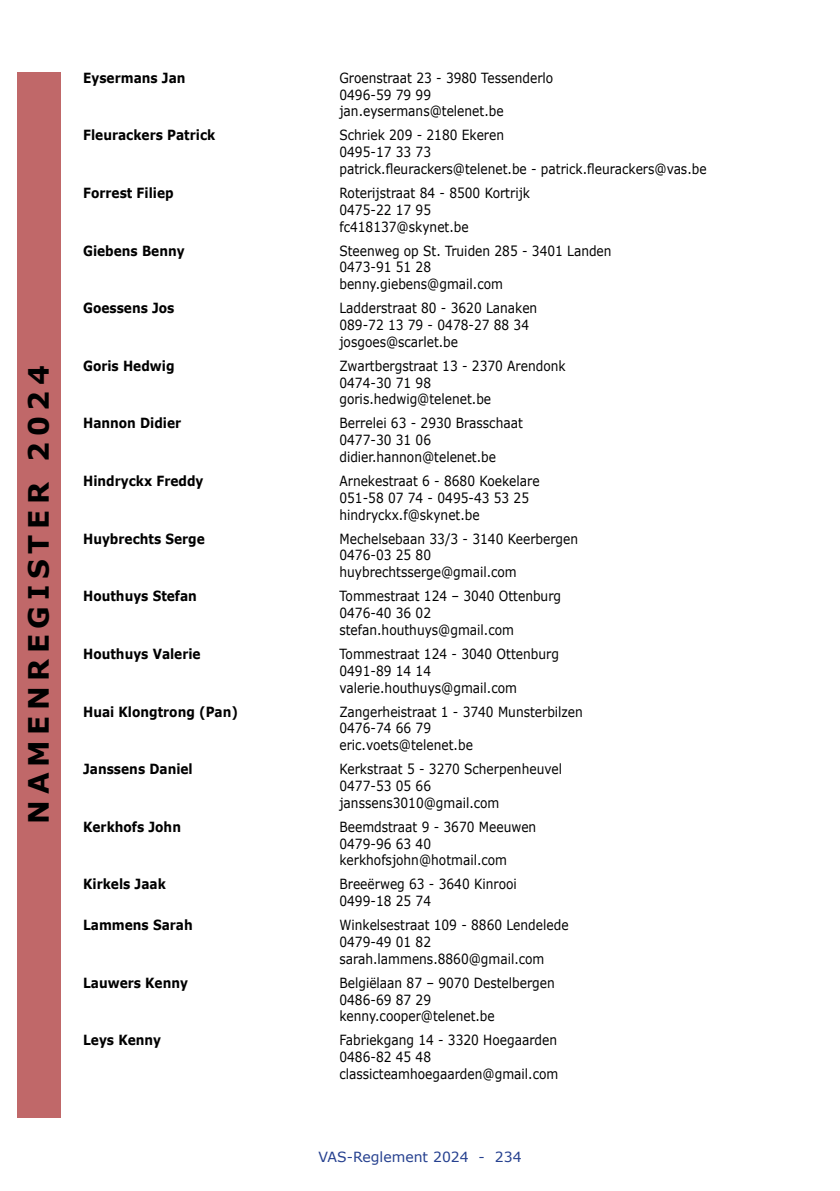
<style>
.page{position:relative;width:840px;height:1191px;background:#fff}
.page>*{position:absolute;margin:0;border:0;box-sizing:border-box;transform-origin:0 0}
.t1{font:700 28px "Verdana";letter-spacing:.2em;color:#000}
.t2{font:14px/16.8px "Verdana";color:#000;scale:.87 1}
.t3{font:700 14px "Verdana";color:#000;scale:.87 1}
.t4{font:14px "Verdana";color:#25408f}
</style>
<div class="page">
<div style="left:17px;top:72px;width:43px;height:1045px;background:#c06869"></div>
<h1 class="t1" style="left:21px;top:823px;width:460px;rotate:-90deg">NAMENREGISTER 2024</h1>
<p class="t3" style="left:83px;top:69px;width:119px">Eysermans Jan</p>
<p class="t2" style="left:339px;top:69px;width:247px">Groenstraat 23 - 3980 Tessenderlo<br>0496-59 79 99 jan.eysermans@telenet.be</p>
<p class="t3" style="left:83px;top:126px;width:153px">Fleurackers Patrick</p>
<p class="t2" style="left:339px;top:127px;width:423px">Schriek 209 - 2180 Ekeren<br>0495-17 33 73<br>patrick.fleurackers@telenet.be - patrick.fleurackers@vas.be</p>
<p class="t3" style="left:83px;top:184px;width:105px">Forrest Filiep</p>
<p class="t2" style="left:339px;top:184px;width:220px">Roterijstraat 84 - 8500 Kortrijk<br>0475-22 17 95 fc418137@skynet.be</p>
<p class="t3" style="left:83px;top:241px;width:118px">Giebens Benny</p>
<p class="t2" style="left:339px;top:242px;width:314px">Steenweg op St. Truiden 285 - 3401 Landen<br>0473-91 51 28<br>benny.giebens@gmail.com</p>
<p class="t3" style="left:83px;top:299px;width:106px">Goessens Jos</p>
<p class="t2" style="left:339px;top:299px;width:229px">Ladderstraat 80 - 3620 Lanaken<br>089-72 13 79 - 0478-27 88 34 josgoes@scarlet.be</p>
<p class="t3" style="left:83px;top:357px;width:106px">Goris Hedwig</p>
<p class="t2" style="left:339px;top:357px;width:261px">Zwartbergstraat 13 - 2370 Arendonk<br>0474-30 71 98 goris.hedwig@telenet.be</p>
<p class="t3" style="left:83px;top:414px;width:114px">Hannon Didier</p>
<p class="t2" style="left:339px;top:415px;width:212px">Berrelei 63 - 2930 Brasschaat<br>0477-30 31 06 didier.hannon@telenet.be</p>
<p class="t3" style="left:83px;top:472px;width:140px">Hindryckx Freddy</p>
<p class="t2" style="left:339px;top:472px;width:231px">Arnekestraat 6 - 8680 Koekelare<br>051-58 07 74 - 0495-43 53 25 hindryckx.f@skynet.be</p>
<p class="t3" style="left:83px;top:529px;width:141px">Huybrechts Serge</p>
<p class="t2" style="left:339px;top:530px;width:276px">Mechelsebaan 33/3 - 3140 Keerbergen<br>0476-03 25 80 huybrechtsserge@gmail.com</p>
<p class="t3" style="left:83px;top:587px;width:132px">Houthuys Stefan</p>
<p class="t2" style="left:339px;top:587px;width:256px">Tommestraat 124 – 3040 Ottenburg<br>0476-40 36 02 stefan.houthuys@gmail.com</p>
<p class="t3" style="left:83px;top:645px;width:136px">Houthuys Valerie</p>
<p class="t2" style="left:339px;top:645px;width:254px">Tommestraat 124 - 3040 Ottenburg<br>0491-89 14 14 valerie.houthuys@gmail.com</p>
<p class="t3" style="left:83px;top:702px;width:179px">Huai Klongtrong (Pan)</p>
<p class="t2" style="left:339px;top:703px;width:281px">Zangerheistraat 1 - 3740 Munsterbilzen<br>0476-74 66 79<br>eric.voets@telenet.be</p>
<p class="t3" style="left:83px;top:760px;width:127px">Janssens Daniel</p>
<p class="t2" style="left:339px;top:760px;width:257px">Kerkstraat 5 - 3270 Scherpenheuvel<br>0477-53 05 66 janssens3010@gmail.com</p>
<p class="t3" style="left:83px;top:817px;width:114px">Kerkhofs John</p>
<p class="t2" style="left:339px;top:818px;width:228px">Beemdstraat 9 - 3670 Meeuwen<br>0479-96 63 40 kerkhofsjohn@hotmail.com</p>
<p class="t3" style="left:83px;top:875px;width:96px">Kirkels Jaak</p>
<p class="t2" style="left:339px;top:875px;width:205px">Breeërweg 63 - 3640 Kinrooi<br>0499-18 25 74</p>
<p class="t3" style="left:83px;top:916px;width:127px">Lammens Sarah</p>
<p class="t2" style="left:339px;top:916px;width:265px">Winkelsestraat 109 - 8860 Lendelede<br>0479-49 01 82 sarah.lammens.8860@gmail.com</p>
<p class="t3" style="left:83px;top:973px;width:122px">Lauwers Kenny</p>
<p class="t2" style="left:339px;top:974px;width:249px">Belgiëlaan 87 – 9070 Destelbergen<br>0486-69 87 29 kenny.cooper@telenet.be</p>
<p class="t3" style="left:83px;top:1031px;width:91px">Leys Kenny</p>
<p class="t2" style="left:339px;top:1031px;width:253px">Fabriekgang 14 - 3320 Hoegaarden<br>0486-82 45 48 classicteamhoegaarden@gmail.com</p>
<p class="t4" style="left:318px;top:1147px;width:204px">VAS-Reglement 2024 - 234</p>
</div>
